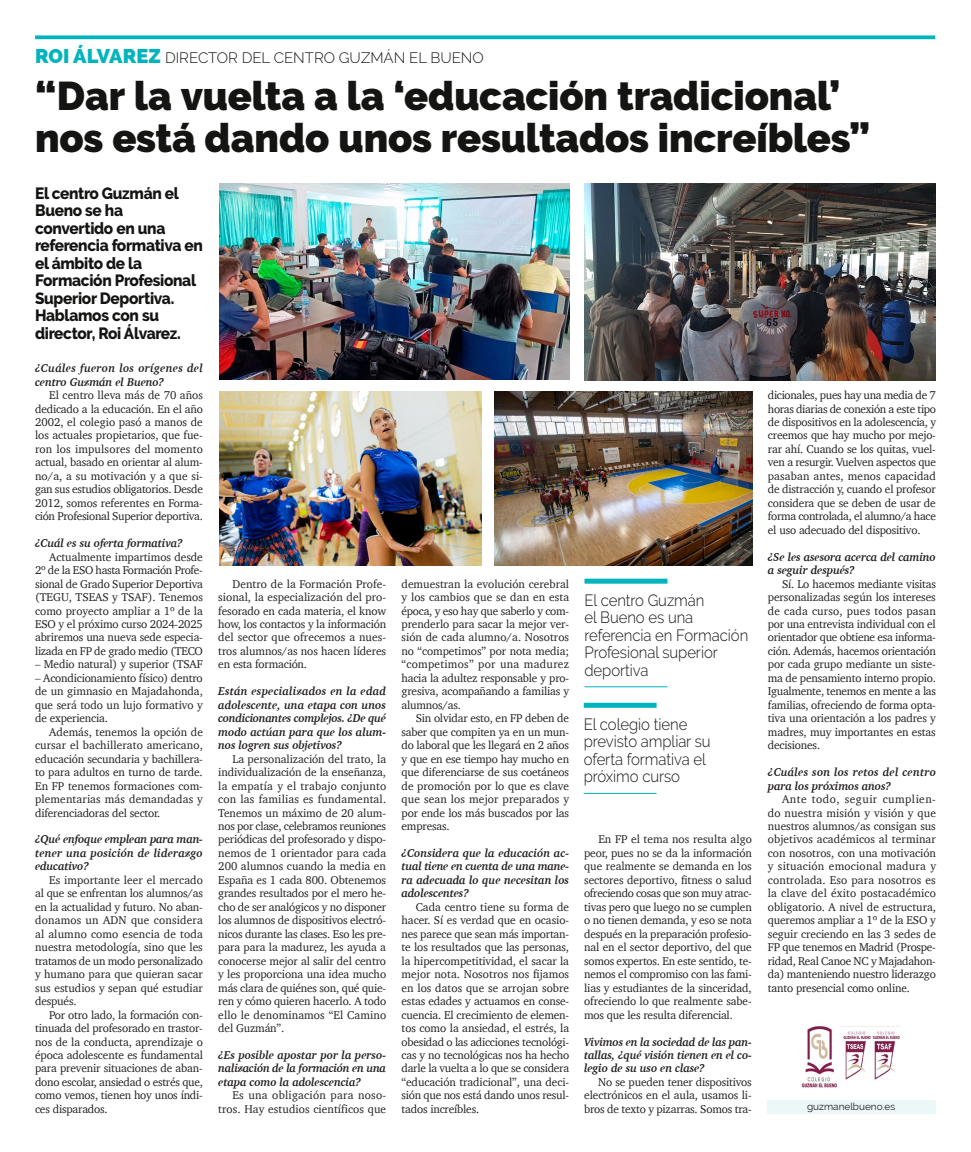
<style>
.page{position:relative;width:971px;height:1152px;background:#fff}
.page>*{position:absolute;margin:0;border:0;box-sizing:border-box;transform-origin:0 0}
.t1{font:900 40px/41.2px "Raleway";letter-spacing:-.005em;color:#141413}
.t2{font:800 16.25px/17.5px "Raleway";letter-spacing:-.02em;color:#141413;scale:.95 1}
.t3{font:300 16.25px/17.5px "Raleway";letter-spacing:-.005em;color:#141413;scale:.92 1}
.t4{font:300 15px "Raleway";color:#141413}
.t5{font:11.62px/13.5px "Charter";letter-spacing:-.015em;color:#231f20;text-align:justify}
.t6{font:italic 700 11.62px/13.5px "Charter";letter-spacing:-.015em;color:#231f20;text-align:justify}
.t7{font:11.62px/13.5px "Charter";letter-spacing:.005em;color:#231f20;text-align:right}
.t8{font:italic 700 11.62px/13.5px "Charter";letter-spacing:.02em;color:#231f20}
.t9{font:italic 700 11.62px/13.5px "Charter";letter-spacing:.015em;color:#231f20}
.t10{font:10px "Raleway";color:#231f20}
.s1{font-weight:800;font-size:20px;color:#00b4bd}
</style>
<div class="page">
<div style="left:584px;top:578px;width:83px;height:5px;background:#00b4bd"></div>
<hr style="left:584px;top:686px;width:83px;height:1px;background:#00b4bd">
<div style="left:584px;top:703px;width:73px;height:5px;background:#00b4bd"></div>
<hr style="left:584px;top:793px;width:73px;height:1px;background:#00b4bd">
<div style="left:767px;top:1100px;width:168px;height:13px;background:#ecf7f8"></div>
<svg style="left:35px;top:35px;width:900px;height:4px;fill:#00b4bd"></svg>
<img style="left:220px;top:183px;width:349px;height:196px">
<img style="left:584px;top:183px;width:351px;height:198px">
<img style="left:494px;top:391px;width:258px;height:174px">
<img style="left:220px;top:392px;width:261px;height:173px">
<img style="left:801px;top:1026px;width:100px;height:62px">
<p class="t4" style="left:35px;top:49px;width:450px"><span class="s1">ROI ÁLVAREZ</span> DIRECTOR DEL CENTRO GUZMÁN EL BUENO</p>
<h1 class="t1" style="left:35px;top:76px;width:837px">“Dar la vuelta a la ‘educación tradicional’ nos está dando unos resultados increíbles”</h1>
<h2 class="t2" style="left:35px;top:184px;width:178px">El centro Guzmán el<br>Bueno se ha convertido en una referencia formativa en el ámbito de la<br>Formación Profesional<br>Superior Deportiva.<br>Hablamos con su director, Roi Álvarez.</h2>
<p class="t8" style="left:35px;top:361px;width:169px">¿Cuáles fueron los orígenes del centro Guzmán el Bueno?</p>
<p class="t5" style="left:35px;top:388px;width:169px;text-indent:14px">El centro lleva más de 70 años dedicado a la educación. En el año 2002, el colegio pasó a manos de los actuales propietarios, que fue&shy;ron los impulsores del momento actual, basado en orientar al alum&shy;no/a, a su motivación y a que si&shy;gan sus estudios obligatorios. Desde 2012, somos referentes en Forma&shy;ción Profesional Superior deportiva.</p>
<p class="t6" style="left:35px;top:536px;width:149px">¿Cuál es su oferta formativa?</p>
<p class="t5" style="left:35px;top:550px;width:169px;text-indent:14px">Actualmente impartimos desde 2º de la ESO hasta Formación Profe&shy;sional de Grado Superior Deportiva (TEGU, TSEAS y TSAF). Tenemos como proyecto ampliar a 1º de la ESO y el próximo curso 2024-2025 abriremos una nueva sede especia&shy;lizada en FP de grado medio (TECO</p>
<p class="t5" style="left:35px;top:657px;width:169px">– Medio natural) y superior (TSAF</p>
<p class="t5" style="left:35px;top:671px;width:169px">– Acondicionamiento físico) dentro de un gimnasio en Majadahonda, que será todo un lujo formativo y de experiencia.</p>
<p class="t5" style="left:35px;top:725px;width:169px;text-indent:14px">Además, tenemos la opción de cursar el bachillerato americano, educación secundaria y bachillera&shy;to para adultos en turno de tarde.<br>En FP tenemos formaciones com&shy;plementarias más demandadas y diferenciadoras del sector.</p>
<p class="t6" style="left:35px;top:832px;width:169px">¿Qué enfoque emplean para man&shy;tener una posición de liderazgo educativo?</p>
<p class="t5" style="left:35px;top:873px;width:169px;text-indent:14px">Es importante leer el mercado al que se enfrentan los alumnos/as en la actualidad y futuro. No aban&shy;donamos un ADN que considera al alumno como esencia de toda nuestra metodología, sino que les tratamos de un modo personalizado y humano para que quieran sacar sus estudios y sepan qué estudiar después.</p>
<p class="t5" style="left:35px;top:1007px;width:169px;text-indent:14px">Por otro lado, la formación con&shy;tinuada del profesorado en trastor&shy;nos de la conducta, aprendizaje o época adolescente es fundamental para prevenir situaciones de aban&shy;dono escolar, ansiedad o estrés que, como vemos, tienen hoy unos índi&shy;ces disparados.</p>
<p class="t5" style="left:218px;top:577px;width:169px;text-indent:14px">Dentro de la Formación Profe&shy;sional, la especialización del pro&shy;fesorado en cada materia, el know how, los contactos y la información del sector que ofrecemos a nues&shy;tros alumnos/as nos hacen líderes en esta formación.</p>
<p class="t6" style="left:218px;top:684px;width:169px">Están especializados en la edad adolescente, una etapa con unos condicionantes complejos. ¿De qué modo actúan para que los alum&shy;nos logren sus objetivos?</p>
<p class="t5" style="left:218px;top:752px;width:169px;text-indent:14px">La personalización del trato, la individualización de la enseñanza, la empatía y el trabajo conjunto con las familias es fundamental.<br>Tenemos un máximo de 20 alum&shy;nos por clase, celebramos reuniones periódicas del profesorado y dispo&shy;nemos de 1 orientador para cada 200 alumnos cuando la media en España es 1 cada 800. Obtenemos grandes resultados por el mero he&shy;cho de ser analógicos y no disponer los alumnos de dispositivos electró&shy;nicos durante las clases. Eso les pre&shy;para para la madurez, les ayuda a conocerse mejor al salir del centro y les proporciona una idea mucho más clara de quiénes son, qué quie&shy;ren y cómo quieren hacerlo. A todo ello le denominamos “El Camino del Guzmán”.</p>
<p class="t6" style="left:218px;top:1048px;width:169px">¿Es posible apostar por la perso&shy;nalización de la formación en una etapa como la adolescencia?</p>
<p class="t7" style="left:218px;top:1088px;width:169px">Es una obligación para noso&shy;tros. Hay estudios científicos que</p>
<p class="t5" style="left:401px;top:577px;width:169px">demuestran la evolución cerebral y los cambios que se dan en esta época, y eso hay que saberlo y com&shy;prenderlo para sacar la mejor ver&shy;sión de cada alumno/a. Nosotros no “competimos” por nota media; “competimos” por una madurez hacia la adultez responsable y pro&shy;gresiva, acompañando a familias y alumnos/as.</p>
<p class="t5" style="left:401px;top:711px;width:169px;text-indent:14px">Sin olvidar esto, en FP deben de saber que compiten ya en un mun&shy;do laboral que les llegará en 2 años y que en ese tiempo hay mucho en que diferenciarse de sus coetáneos de promoción por lo que es clave que sean los mejor preparados y por ende los más buscados por las empresas.</p>
<p class="t6" style="left:401px;top:846px;width:169px">¿Considera que la educación ac&shy;tual tiene en cuenta de una mane&shy;ra adecuada lo que necesitan los adolescentes?</p>
<p class="t5" style="left:401px;top:900px;width:169px;text-indent:14px">Cada centro tiene su forma de hacer. Sí es verdad que en ocasio&shy;nes parece que sean más importan&shy;te los resultados que las personas, la hipercompetitividad, el sacar la mejor nota. Nosotros nos fijamos en los datos que se arrojan sobre estas edades y actuamos en conse&shy;cuencia. El crecimiento de elemen&shy;tos como la ansiedad, el estrés, la obesidad o las adicciones tecnológi&shy;cas y no tecnológicas nos ha hecho darle la vuelta a lo que se considera “educación tradicional”, una deci&shy;sión que nos está dando unos resul&shy;tados increíbles.</p>
<h2 class="t3" style="left:584px;top:591px;width:180px">El centro Guzmán<br>el Bueno es una referencia en Formación<br>Profesional superior deportiva</h2>
<h2 class="t3" style="left:584px;top:715px;width:139px">El colegio tiene previsto ampliar su oferta formativa el próximo curso</h2>
<p class="t5" style="left:584px;top:832px;width:169px;text-indent:14px">En FP el tema nos resulta algo peor, pues no se da la información que realmente se demanda en los sectores deportivo, fitness o salud ofreciendo cosas que son muy atrac&shy;tivas pero que luego no se cumplen o no tienen demanda, y eso se nota después en la preparación profesio&shy;nal en el sector deportivo, del que somos expertos. En este sentido, te&shy;nemos el compromiso con las fami&shy;lias y estudiantes de la sinceridad, ofreciendo lo que realmente sabe&shy;mos que les resulta diferencial.</p>
<p class="t6" style="left:584px;top:1034px;width:169px">Vivimos en la sociedad de las pan&shy;tallas, ¿qué visión tienen en el co&shy;legio de su uso en clase?</p>
<p class="t5" style="left:584px;top:1075px;width:169px;text-indent:14px">No se pueden tener dispositivos electrónicos en el aula, usamos li&shy;bros de texto y pizarras. Somos tra-</p>
<p class="t5" style="left:768px;top:388px;width:170px">dicionales, pues hay una media de 7 horas diarias de conexión a este tipo de dispositivos en la adolescencia, y creemos que hay mucho por mejo&shy;rar ahí. Cuando se los quitas, vuel&shy;ven a resurgir. Vuelven aspectos que pasaban antes, menos capacidad de distracción y, cuando el profesor considera que se deben de usar de forma controlada, el alumno/a hace el uso adecuado del dispositivo.</p>
<p class="t6" style="left:768px;top:550px;width:170px">¿Se les asesora acerca del camino a seguir después?</p>
<p class="t5" style="left:768px;top:577px;width:170px;text-indent:14px">Sí. Lo hacemos mediante visitas personalizadas según los intereses de cada curso, pues todos pasan por una entrevista individual con el orientador que obtiene esa informa&shy;ción. Además, hacemos orientación por cada grupo mediante un siste&shy;ma de pensamiento interno propio.<br>Igualmente, tenemos en mente a las familias, ofreciendo de forma opta&shy;tiva una orientación a los padres y madres, muy importantes en estas decisiones.</p>
<p class="t9" style="left:768px;top:765px;width:170px">¿Cuáles son los retos del centro para los próximos años?</p>
<p class="t5" style="left:768px;top:792px;width:170px;text-indent:14px">Ante todo, seguir cumplien&shy;do nuestra misión y visión y que nuestros alumnos/as consigan sus objetivos académicos al terminar con nosotros, con una motivación y situación emocional madura y controlada. Eso para nosotros es la clave del éxito postacadémico obligatorio. A nivel de estructura, queremos ampliar a 1º de la ESO y seguir creciendo en las 3 sedes de FP que tenemos en Madrid (Prospe&shy;ridad, Real Canoe NC y Majadahon&shy;da) manteniendo nuestro liderazgo tanto presencial como online.</p>
<p class="t10" style="left:807px;top:1100px;width:90px">guzmanelbueno.es</p>
</div>
